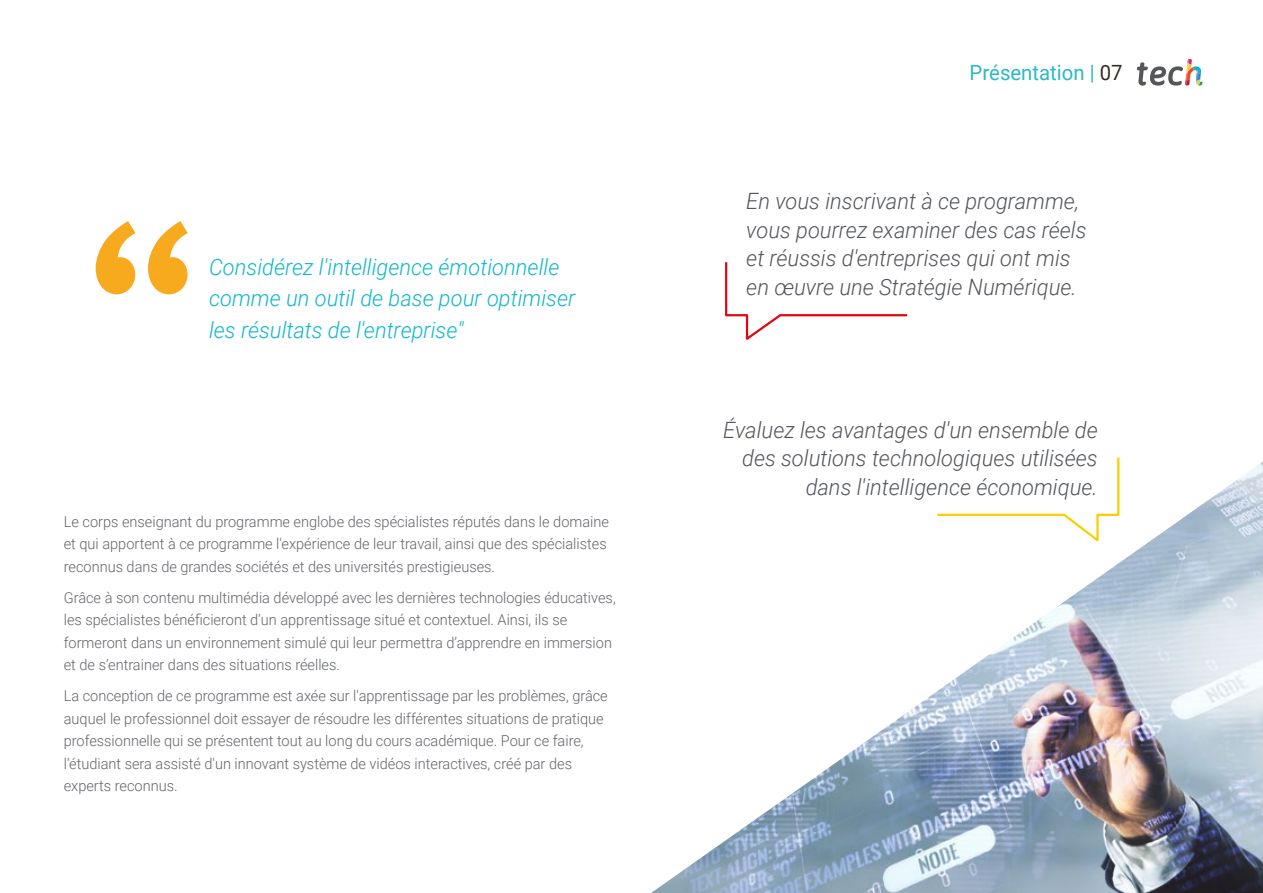
<style>
.page{position:relative;width:1263px;height:893px;background:#fff}
.page>*{position:absolute;margin:0;border:0;box-sizing:border-box;transform-origin:0 0}
.t1{font:italic 300 22.5px/28.5px "Roboto";color:#52555b;text-align:right}
.t2{font:italic 300 22.5px/31.5px "Roboto";color:#0fb6cf}
.t3{font:21px "Roboto";color:#2db8c5}
.t4{font:300 15px/22.5px "Roboto";color:#61646a}
.s1{color:#312e20}
</style>
<div class="page">
<svg style="left:96px;top:221px;width:92px;height:73px"></svg>
<img style="left:651px;top:462px;width:612px;height:431px">
<svg style="left:1137px;top:59px;width:65px;height:27px"></svg>
<svg style="left:935px;top:457px;width:185px;height:88px"></svg>
<svg style="left:725px;top:262px;width:183px;height:78px"></svg>
<h1 class="t2" style="left:209px;top:250px;width:368px">Considérez l'intelligence émotionnelle comme un outil de base pour optimiser les résultats de l'entreprise"</h1>
<p class="t4" style="left:64px;top:510px;width:547px">Le corps enseignant du programme englobe des spécialistes réputés dans le domaine et qui apportent à ce programme l'expérience de leur travail, ainsi que des spécialistes reconnus dans de grandes sociétés et des universités prestigieuses.</p>
<p class="t4" style="left:64px;top:586px;width:553px">Grâce à son contenu multimédia développé avec les dernières technologies éducatives, les spécialistes bénéficieront d’un apprentissage situé et contextuel. Ainsi, ils se formeront dans un environnement simulé qui leur permettra d’apprendre en immersion et de s’entrainer dans des situations réelles.</p>
<p class="t4" style="left:64px;top:684px;width:545px">La conception de ce programme est axée sur l'apprentissage par les problèmes, grâce auquel le professionnel doit essayer de résoudre les différentes situations de pratique professionnelle qui se présentent tout au long du cours académique. Pour ce faire, l’étudiant sera assisté d'un innovant système de vidéos interactives, créé par des experts reconnus.</p>
<h2 class="t3" style="left:970px;top:57px;width:155px">Présentation | <span class="s1">07</span></h2>
<h1 class="t1" style="left:746px;top:186px;width:342px;text-align:left">En vous inscrivant à ce programme, vous pourrez examiner des cas réels et réussis d'entreprises qui ont mis en œuvre une Stratégie Numérique.</h1>
<h1 class="t1" style="left:723px;top:415px;width:376px">Évaluez les avantages d'un ensemble de des solutions technologiques utilisées dans l'intelligence économique.</h1>
</div>
